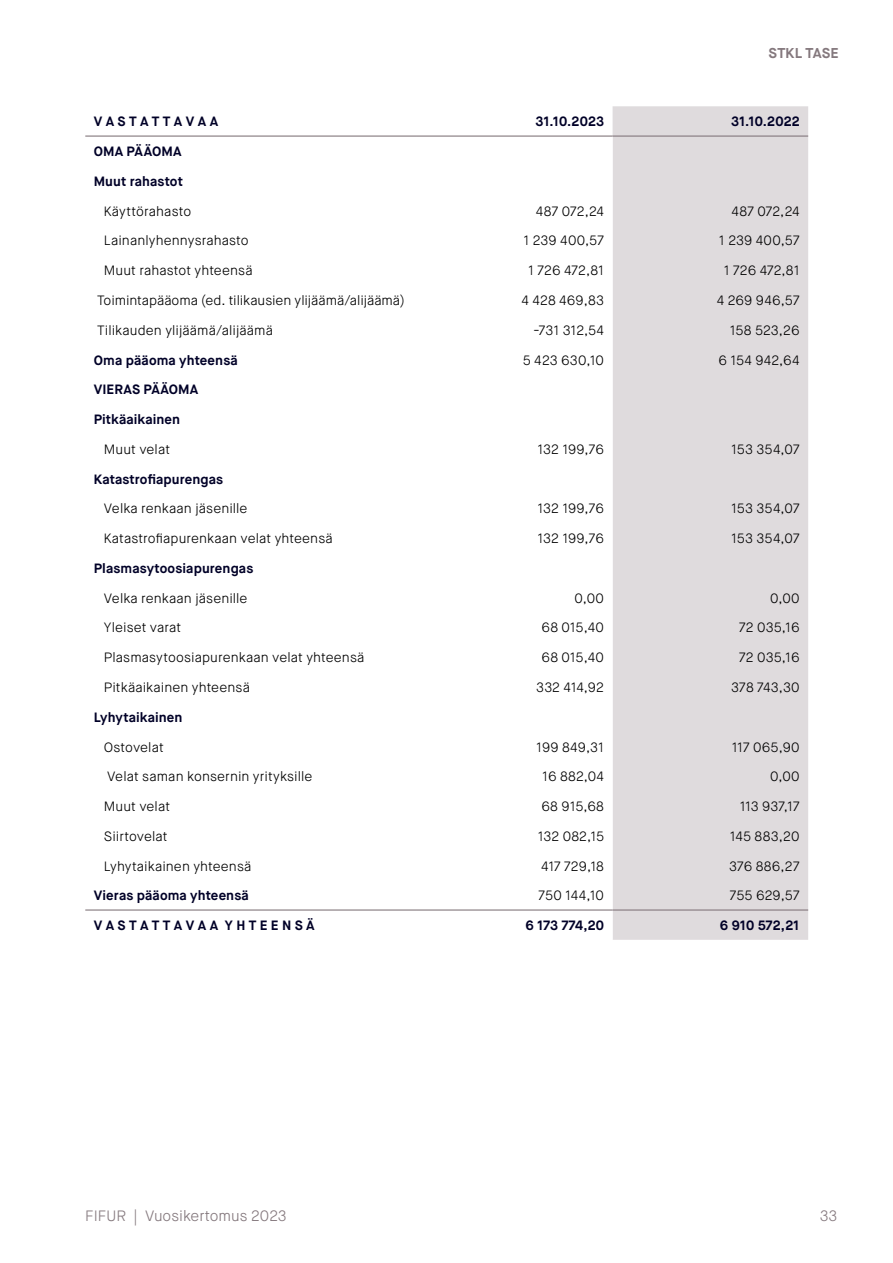
<style>
.page{position:relative;width:893px;height:1263px;background:#fff}
.page>*{position:absolute;margin:0;border:0;box-sizing:border-box;transform-origin:0 0}
.t1{font:300 15px "Maison Neue";color:#84787d}
.P_Leipis_Maison_10_pt{font:700 14.25px "Maison Neue";letter-spacing:.01em;color:#84787d}
.Taulukko_9_pt_vasen_tasa{font:300 13.5px "Maison Neue";letter-spacing:.005em;color:#000}
.Taulukko_9_pt_oikea_tasa{font:300 13.5px "Maison Neue";letter-spacing:.005em;color:#000}
.Taulukko_9_pt_vasen_tasa-2{font:700 13.5px "Maison Neue";letter-spacing:.01em;color:#000027}
.Taulukko_9_pt_oikea_tasa-2{font:700 13.5px "Maison Neue";letter-spacing:.005em;color:#000027}
</style>
<div class="page">
<div style="left:613px;top:106px;width:195px;height:834px;background:#dfdbdd"></div>
<hr style="left:85px;top:909px;width:332px;height:1px;background:#84787d">
<hr style="left:417px;top:909px;width:196px;height:1px;background:#84787d">
<hr style="left:613px;top:909px;width:195px;height:1px;background:#84787d">
<hr style="left:85px;top:136px;width:332px;height:1px;background:#84787d">
<hr style="left:417px;top:136px;width:196px;height:1px;background:#84787d">
<hr style="left:613px;top:136px;width:195px;height:1px;background:#84787d">
<p class="P_Leipis_Maison_10_pt" style="left:769px;top:44px;width:72px">STKL TASE</p>
<p class="Taulukko_9_pt_vasen_tasa-2" style="left:94px;top:113px;width:126px">V A S T A T T A V A A</p>
<p class="Taulukko_9_pt_oikea_tasa-2" style="left:536px;top:113px;width:70px">31.10.2023</p>
<p class="Taulukko_9_pt_oikea_tasa-2" style="left:731px;top:113px;width:70px">31.10.2022</p>
<p class="Taulukko_9_pt_vasen_tasa-2" style="left:94px;top:143px;width:89px">OMA PÄÄOMA</p>
<p class="Taulukko_9_pt_vasen_tasa-2" style="left:94px;top:173px;width:91px">Muut rahastot</p>
<p class="Taulukko_9_pt_vasen_tasa" style="left:104px;top:203px;width:89px">Käyttörahasto</p>
<p class="Taulukko_9_pt_oikea_tasa" style="left:536px;top:203px;width:70px">487 072,24</p>
<p class="Taulukko_9_pt_oikea_tasa" style="left:732px;top:203px;width:70px">487 072,24</p>
<p class="Taulukko_9_pt_vasen_tasa" style="left:104px;top:232px;width:146px">Lainanlyhennysrahasto</p>
<p class="Taulukko_9_pt_oikea_tasa" style="left:523px;top:232px;width:82px">1 239 400,57</p>
<p class="Taulukko_9_pt_oikea_tasa" style="left:719px;top:232px;width:82px">1 239 400,57</p>
<p class="Taulukko_9_pt_vasen_tasa" style="left:104px;top:262px;width:150px">Muut rahastot yhteensä</p>
<p class="Taulukko_9_pt_oikea_tasa" style="left:528px;top:262px;width:77px">1 726 472,81</p>
<p class="Taulukko_9_pt_oikea_tasa" style="left:724px;top:262px;width:77px">1 726 472,81</p>
<p class="Taulukko_9_pt_vasen_tasa" style="left:97px;top:292px;width:309px">Toimintapääoma (ed. tilikausien ylijäämä/alijäämä)</p>
<p class="Taulukko_9_pt_oikea_tasa" style="left:522px;top:292px;width:84px">4 428 469,83</p>
<p class="Taulukko_9_pt_oikea_tasa" style="left:717px;top:292px;width:84px">4 269 946,57</p>
<p class="Taulukko_9_pt_vasen_tasa" style="left:97px;top:322px;width:177px">Tilikauden ylijäämä/alijäämä</p>
<p class="Taulukko_9_pt_oikea_tasa" style="left:533px;top:322px;width:72px">-731 312,54</p>
<p class="Taulukko_9_pt_oikea_tasa" style="left:730px;top:322px;width:71px">158 523,26</p>
<p class="Taulukko_9_pt_vasen_tasa-2" style="left:94px;top:351px;width:146px">Oma pääoma yhteensä</p>
<p class="Taulukko_9_pt_oikea_tasa" style="left:523px;top:351px;width:83px">5 423 630,10</p>
<p class="Taulukko_9_pt_oikea_tasa" style="left:718px;top:351px;width:83px">6 154 942,64</p>
<p class="Taulukko_9_pt_vasen_tasa-2" style="left:94px;top:381px;width:106px">VIERAS PÄÄOMA</p>
<p class="Taulukko_9_pt_vasen_tasa-2" style="left:94px;top:411px;width:88px">Pitkäaikainen</p>
<p class="Taulukko_9_pt_vasen_tasa" style="left:104px;top:441px;width:68px">Muut velat</p>
<p class="Taulukko_9_pt_oikea_tasa" style="left:537px;top:441px;width:68px">132 199,76</p>
<p class="Taulukko_9_pt_oikea_tasa" style="left:731px;top:441px;width:70px">153 354,07</p>
<p class="Taulukko_9_pt_vasen_tasa-2" style="left:94px;top:470px;width:131px">Katastrofiapurengas</p>
<p class="Taulukko_9_pt_vasen_tasa" style="left:104px;top:500px;width:145px">Velka renkaan jäsenille</p>
<p class="Taulukko_9_pt_oikea_tasa" style="left:537px;top:500px;width:68px">132 199,76</p>
<p class="Taulukko_9_pt_oikea_tasa" style="left:731px;top:500px;width:70px">153 354,07</p>
<p class="Taulukko_9_pt_vasen_tasa" style="left:104px;top:530px;width:230px">Katastrofiapurenkaan velat yhteensä</p>
<p class="Taulukko_9_pt_oikea_tasa" style="left:537px;top:530px;width:68px">132 199,76</p>
<p class="Taulukko_9_pt_oikea_tasa" style="left:731px;top:530px;width:70px">153 354,07</p>
<p class="Taulukko_9_pt_vasen_tasa-2" style="left:94px;top:560px;width:161px">Plasmasytoosiapurengas</p>
<p class="Taulukko_9_pt_vasen_tasa" style="left:104px;top:589px;width:145px">Velka renkaan jäsenille</p>
<p class="Taulukko_9_pt_oikea_tasa" style="left:574px;top:589px;width:31px">0,00</p>
<p class="Taulukko_9_pt_oikea_tasa" style="left:770px;top:589px;width:31px">0,00</p>
<p class="Taulukko_9_pt_vasen_tasa" style="left:104px;top:619px;width:79px">Yleiset varat</p>
<p class="Taulukko_9_pt_oikea_tasa" style="left:541px;top:619px;width:64px">68 015,40</p>
<p class="Taulukko_9_pt_oikea_tasa" style="left:739px;top:619px;width:62px">72 035,16</p>
<p class="Taulukko_9_pt_vasen_tasa" style="left:104px;top:649px;width:262px">Plasmasytoosiapurenkaan velat yhteensä</p>
<p class="Taulukko_9_pt_oikea_tasa" style="left:541px;top:649px;width:64px">68 015,40</p>
<p class="Taulukko_9_pt_oikea_tasa" style="left:739px;top:649px;width:62px">72 035,16</p>
<p class="Taulukko_9_pt_vasen_tasa" style="left:104px;top:679px;width:148px">Pitkäaikainen yhteensä</p>
<p class="Taulukko_9_pt_oikea_tasa" style="left:536px;top:679px;width:69px">332 414,92</p>
<p class="Taulukko_9_pt_oikea_tasa" style="left:731px;top:679px;width:70px">378 743,30</p>
<p class="Taulukko_9_pt_vasen_tasa-2" style="left:94px;top:708px;width:90px">Lyhytaikainen</p>
<p class="Taulukko_9_pt_vasen_tasa" style="left:104px;top:738px;width:61px">Ostovelat</p>
<p class="Taulukko_9_pt_oikea_tasa" style="left:536px;top:738px;width:69px">199 849,31</p>
<p class="Taulukko_9_pt_oikea_tasa" style="left:732px;top:738px;width:69px">117 065,90</p>
<p class="Taulukko_9_pt_vasen_tasa" style="left:107px;top:768px;width:207px">Velat saman konsernin yrityksille</p>
<p class="Taulukko_9_pt_oikea_tasa" style="left:542px;top:768px;width:63px">16 882,04</p>
<p class="Taulukko_9_pt_oikea_tasa" style="left:770px;top:768px;width:31px">0,00</p>
<p class="Taulukko_9_pt_vasen_tasa" style="left:104px;top:798px;width:68px">Muut velat</p>
<p class="Taulukko_9_pt_oikea_tasa" style="left:541px;top:798px;width:64px">68 915,68</p>
<p class="Taulukko_9_pt_oikea_tasa" style="left:740px;top:798px;width:61px">113 937,17</p>
<p class="Taulukko_9_pt_vasen_tasa" style="left:104px;top:828px;width:65px">Siirtovelat</p>
<p class="Taulukko_9_pt_oikea_tasa" style="left:538px;top:828px;width:68px">132 082,15</p>
<p class="Taulukko_9_pt_oikea_tasa" style="left:730px;top:828px;width:71px">145 883,20</p>
<p class="Taulukko_9_pt_vasen_tasa" style="left:104px;top:857px;width:149px">Lyhytaikainen yhteensä</p>
<p class="Taulukko_9_pt_oikea_tasa" style="left:541px;top:857px;width:64px">417 729,18</p>
<p class="Taulukko_9_pt_oikea_tasa" style="left:729px;top:857px;width:72px">376 886,27</p>
<p class="Taulukko_9_pt_vasen_tasa-2" style="left:94px;top:887px;width:157px">Vieras pääoma yhteensä</p>
<p class="Taulukko_9_pt_oikea_tasa" style="left:539px;top:887px;width:67px">750 144,10</p>
<p class="Taulukko_9_pt_oikea_tasa" style="left:730px;top:887px;width:71px">755 629,57</p>
<p class="Taulukko_9_pt_vasen_tasa-2" style="left:94px;top:917px;width:222px">V A S T A T T A V A A Y H T E E N S Ä</p>
<p class="Taulukko_9_pt_oikea_tasa-2" style="left:525px;top:917px;width:80px">6 173 774,20</p>
<p class="Taulukko_9_pt_oikea_tasa-2" style="left:720px;top:917px;width:81px">6 910 572,21</p>
<p class="t1" style="left:85px;top:1206px;width:203px">FIFUR | Vuosikertomus 2023</p>
<p class="t1" style="left:820px;top:1206px;width:19px">33</p>
</div>
